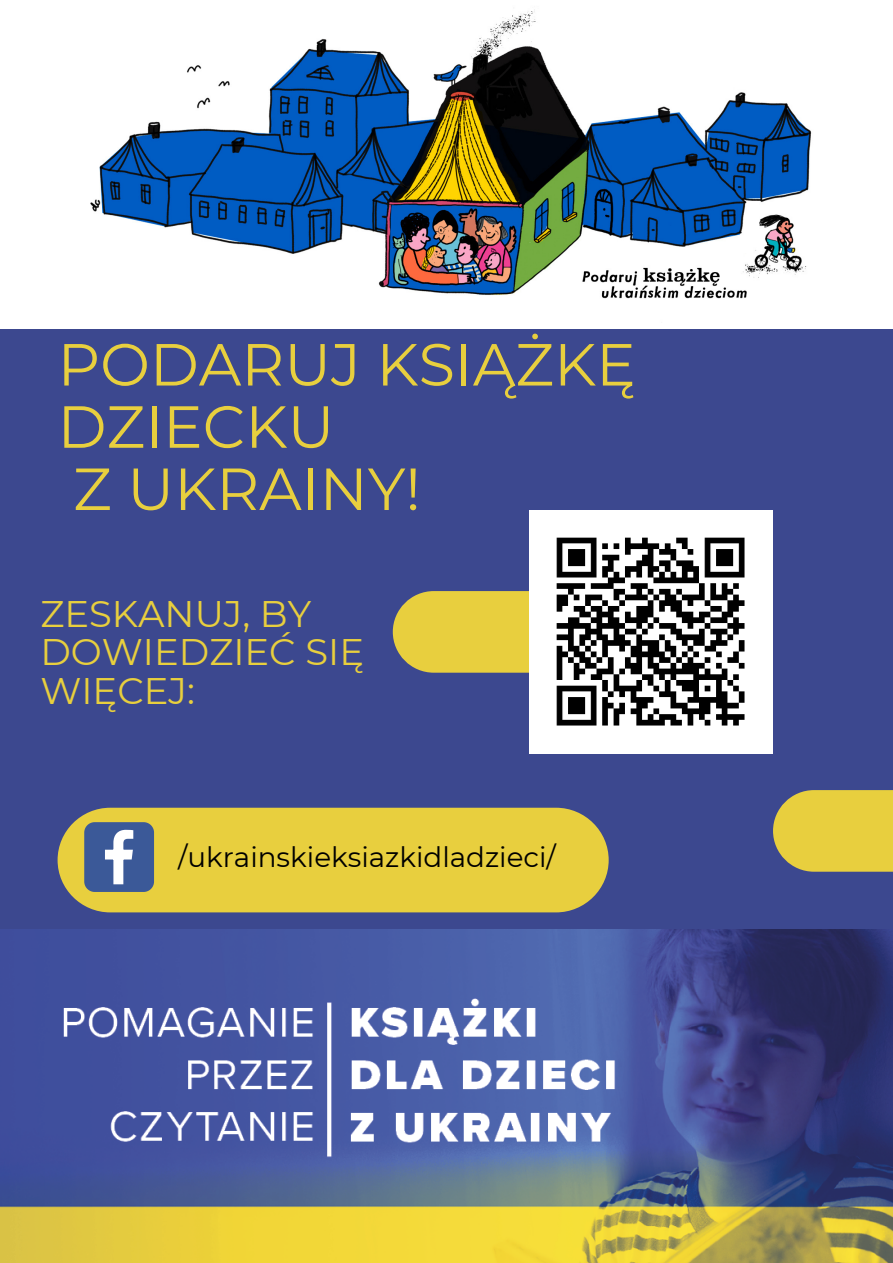
<style>
.page{position:relative;width:893px;height:1263px;background:#3c488f}
.page>*{position:absolute;margin:0;border:0;box-sizing:border-box;transform-origin:0 0}
.t1{font:59.25px/62.2px "Montserrat";color:#e8cf3e}
.t2{font:36.9px/38.8px "Montserrat";color:#e8cf3e}
.t3{font:27.75px "Montserrat";color:#000}
</style>
<div class="page">
<img style="left:0;top:930px;width:893px;height:333px">
<svg style="left:773px;top:790px;width:120px;height:82px;background:#d9c344"></svg>
<div style="left:393px;top:591px;width:241px;height:82px;background:#e8cf3e;border-radius:41px"></div>
<img style="left:0;top:0;width:893px;height:329px">
<img style="left:530px;top:510px;width:243px;height:243px">
<div style="left:58px;top:808px;width:550px;height:104px;background:#e8cf3e"></div>
<svg style="left:84px;top:822px;width:70px;height:70px;background:#5e76a5"></svg>
<p class="t1" style="left:58px;top:333px;width:580px">PODARUJ KSIĄŻKĘ<br>DZIECKU</p>
<p class="t1" style="left:73px;top:458px;width:349px">Z UKRAINY!</p>
<p class="t2" style="left:40px;top:594px;width:325px">ZESKANUJ, BY<br>DOWIEDZIEĆ SIĘ<br>WIĘCEJ:</p>
<p class="t3" style="left:178px;top:840px;width:379px">/ukrainskieksiazkidladzieci/</p>
</div>
